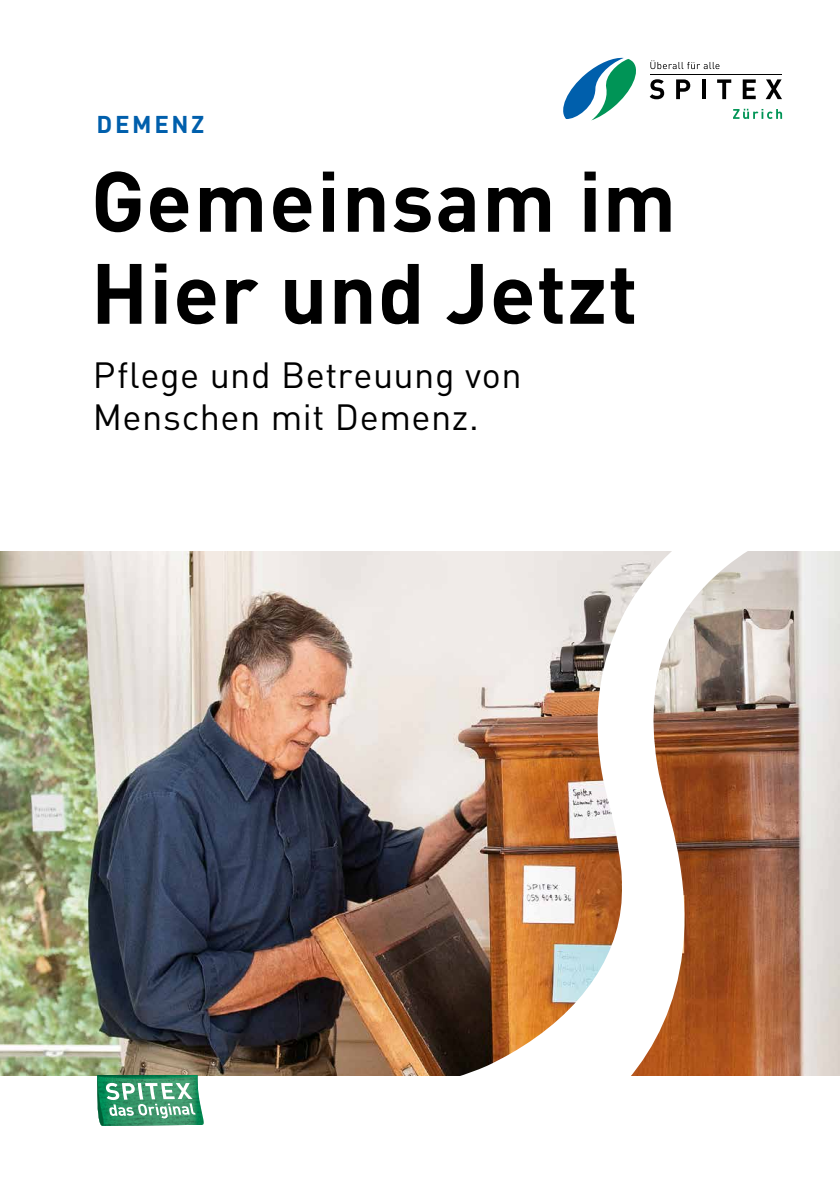
<style>
.page{position:relative;width:840px;height:1191px;background:#fff}
.page>*{position:absolute;margin:0;border:0;box-sizing:border-box;transform-origin:0 0}
.t1{font:700 84px/92px "DIN Pro";letter-spacing:.01em;color:#000}
.t2{font:36px/42px "DIN Pro";letter-spacing:.015em;color:#000}
.t3{font:700 24px "DIN Pro";letter-spacing:.11em;color:#005fac}
</style>
<div class="page">
<img style="left:0;top:551px;width:375px;height:524px">
<img style="left:375px;top:551px;width:464px;height:525px">
<svg style="left:97px;top:1075px;width:106px;height:50px"></svg>
<svg style="left:563px;top:58px;width:73px;height:62px"></svg>
<svg style="left:733px;top:109px;width:48px;height:10px"></svg>
<svg style="left:649px;top:79px;width:14px;height:20px"></svg>
<svg style="left:676px;top:79px;width:14px;height:20px"></svg>
<svg style="left:702px;top:79px;width:3px;height:20px"></svg>
<svg style="left:717px;top:79px;width:13px;height:20px"></svg>
<svg style="left:742px;top:79px;width:13px;height:20px"></svg>
<svg style="left:765px;top:79px;width:16px;height:20px"></svg>
<hr style="left:650px;top:74px;width:131px;height:1px;background:#000">
<svg style="left:650px;top:60px;width:69px;height:9px"></svg>
<p class="t3" style="left:96px;top:108px;width:109px">DEMENZ</p>
<h1 class="t1" style="left:91px;top:152px;width:586px">Gemeinsam im<br>Hier und Jetzt</h1>
<p class="t2" style="left:93px;top:352px;width:430px">Pflege und Betreuung von<br>Menschen mit Demenz.</p>
</div>
